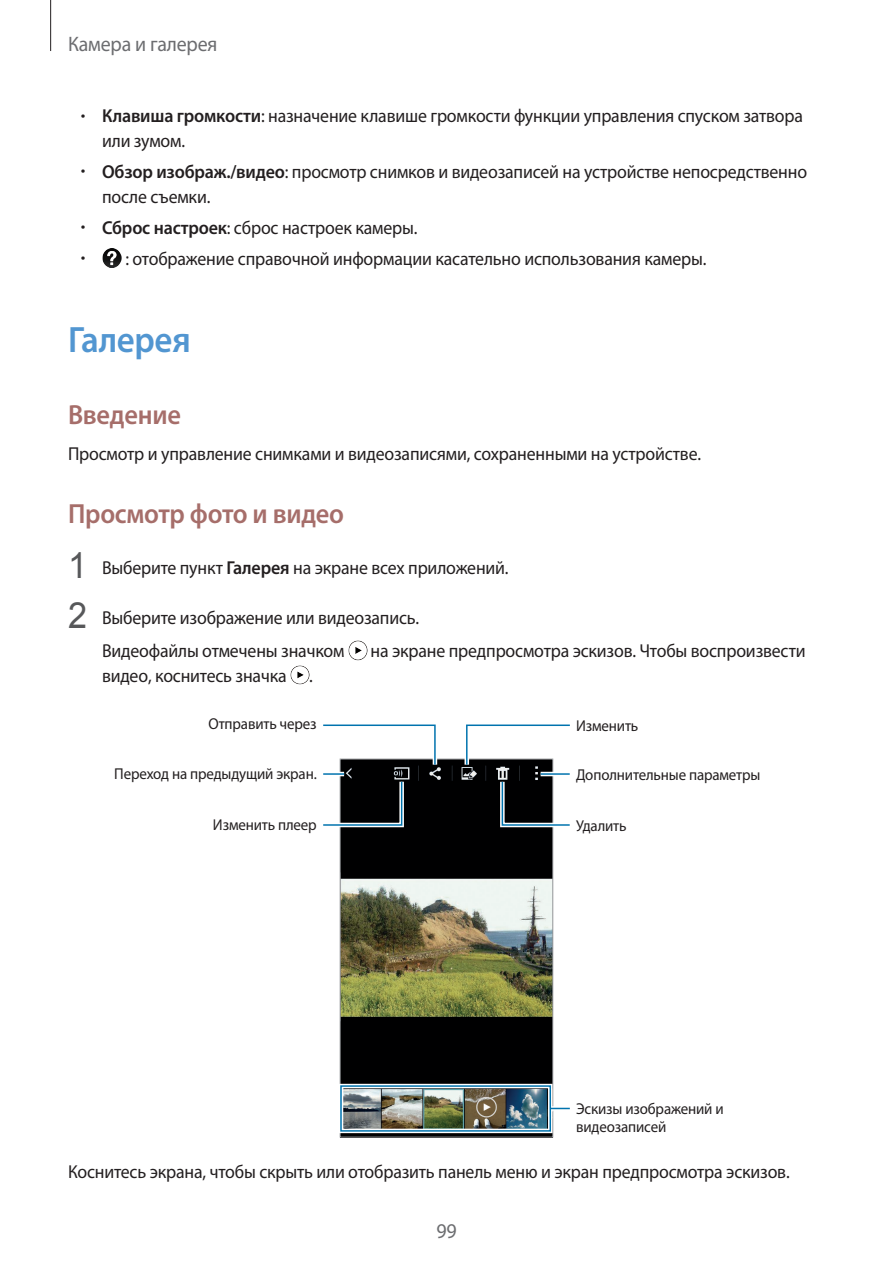
<style>
.page{position:relative;width:893px;height:1263px;background:#fff}
.page>*{position:absolute;margin:0;border:0;box-sizing:border-box;transform-origin:0 0}
.t1{font:600 36.75px "Myriad Pro";letter-spacing:-.01em;color:#5296d1;scale:.95 1}
.t2{font:600 27.75px "Myriad Pro";letter-spacing:-.01em;color:#a66e6a;scale:.95 1}
.t3{font:21px "Myriad Pro";letter-spacing:-.01em;color:#6c6d70;scale:.95 1}
.t4{font:18.75px/24.8px "Myriad Pro";letter-spacing:-.01em;color:#231f20;scale:.95 1}
.t5{font:15.75px/17.2px "Myriad Pro";letter-spacing:-.01em;color:#231f20;scale:.95 1}
.s1{font-weight:300}
.s2{font-weight:600}
.s3{font-family:"Arial";font-size:36px;color:#57585a}
</style>
<div class="page">
<hr style="left:50px;top:0;width:1px;height:51px;background:#231f20">
<img style="left:102px;top:249px;width:20px;height:19px">
<img style="left:348px;top:641px;width:19px;height:19px">
<img style="left:290px;top:666px;width:19px;height:19px">
<img style="left:339px;top:758px;width:214px;height:380px">
<img style="left:475px;top:1097px;width:23px;height:21px">
<svg style="left:498px;top:777px;width:72px;height:52px"></svg>
<svg style="left:462px;top:724px;width:108px;height:45px"></svg>
<hr style="left:541px;top:772px;width:29px;height:4px;background:#fff">
<hr style="left:541px;top:773px;width:29px;height:2px;background:#0073ae">
<hr style="left:323px;top:772px;width:21px;height:4px;background:#fff">
<hr style="left:323px;top:773px;width:21px;height:2px;background:#0073ae">
<svg style="left:323px;top:777px;width:83px;height:52px"></svg>
<svg style="left:323px;top:724px;width:116px;height:45px"></svg>
<div style="left:339px;top:1084px;width:213px;height:49px;border:4px solid #fff"></div>
<div style="left:340px;top:1085px;width:211px;height:47px;border:2px solid #0073ae"></div>
<div style="left:551px;top:1106px;width:19px;height:5px;background:#bfdbea"></div>
<svg style="left:551px;top:1108px;width:19px;height:1px"></svg>
<p class="t3" style="left:68px;top:31px;width:159px">Камера и галерея</p>
<p class="t4" style="left:102px;top:103px;width:739px;text-indent:-21px"><span class="s1">•</span> <span class="s2">Клавиша громкости</span>: назначение клавише громкости функции управления спуском затвора или зумом.</p>
<p class="t4" style="left:102px;top:159px;width:744px;text-indent:-21px"><span class="s1">•</span> <span class="s2">Обзор изображ./видео</span>: просмотр снимков и видеозаписей на устройстве непосредственно после съемки.</p>
<p class="t4" style="left:81px;top:215px;width:356px"><span class="s1">•</span> <span class="s2">Сброс настроек</span>: сброс настроек камеры.</p>
<p class="t4" style="left:81px;top:246px;width:660px"><span class="s1">•</span> : отображение справочной информации касательно использования камеры.</p>
<h1 class="t1" style="left:68px;top:317px;width:131px">Галерея</h1>
<h2 class="t2" style="left:68px;top:397px;width:120px">Введение</h2>
<p class="t4" style="left:68px;top:441px;width:668px">Просмотр и управление снимками и видеозаписями, сохраненными на устройстве.</p>
<h2 class="t2" style="left:68px;top:496px;width:292px">Просмотр фото и видео</h2>
<p class="t4" style="left:68px;top:554px;width:465px"><span class="s3">1</span> Выберите пункт <span class="s2">Галерея</span> на экране всех приложений.</p>
<p class="t4" style="left:102px;top:600px;width:335px;line-height:33.3px;text-indent:-34px"><span class="s3">2</span> Выберите изображение или видеозапись.<br>Видеофайлы отмечены значком</p>
<p class="t4" style="left:370px;top:638px;width:460px">на экране предпросмотра эскизов. Чтобы воспроизвести</p>
<p class="t4" style="left:102px;top:663px;width:223px">видео, коснитесь значка .</p>
<p class="t5" style="left:208px;top:715px;width:116px">Отправить через</p>
<p class="t5" style="left:114px;top:765px;width:215px">Переход на предыдущий экран.</p>
<p class="t5" style="left:213px;top:815px;width:111px">Изменить плеер</p>
<p class="t5" style="left:576px;top:717px;width:67px">Изменить</p>
<p class="t5" style="left:576px;top:766px;width:195px">Дополнительные параметры</p>
<p class="t5" style="left:576px;top:816px;width:55px">Удалить</p>
<p class="t5" style="left:576px;top:1100px;width:157px">Эскизы изображений и видеозаписей</p>
<p class="t4" style="left:68px;top:1158px;width:761px">Коснитесь экрана, чтобы скрыть или отобразить панель меню и экран предпросмотра эскизов.</p>
<p class="t3" style="left:436px;top:1218px;width:23px">99</p>
</div>
